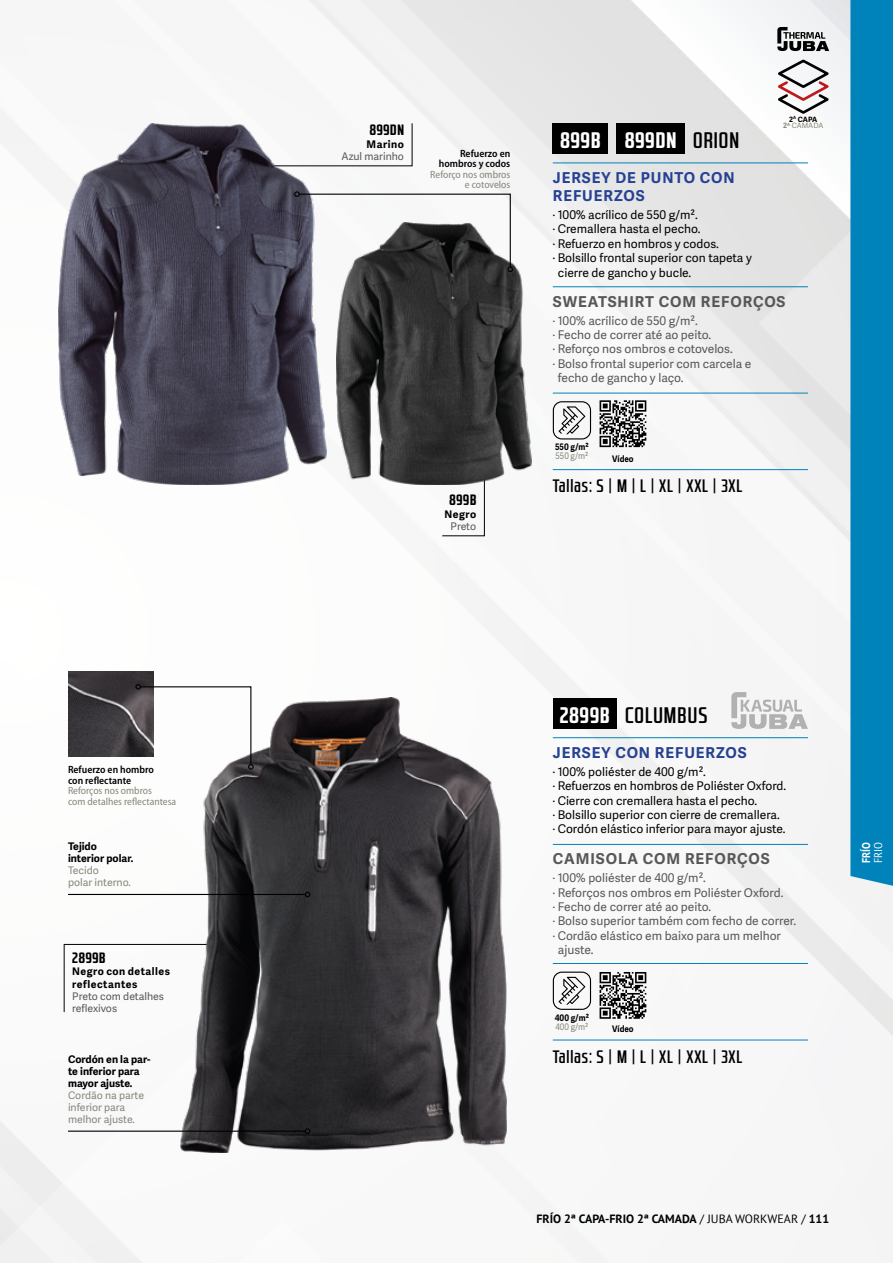
<style>
.page{position:relative;width:893px;height:1263px;background:#fff}
.page>*{position:absolute;margin:0;border:0;box-sizing:border-box;transform-origin:0 0}
.t1{font:700 22.5px "RB No 2.1 b";letter-spacing:.05em;color:#fff}
.t2{font:500 22.5px "RB No 2.1 b";letter-spacing:.05em;color:#000}
.t3{font:500 18px "RB No 2.1 b";letter-spacing:.05em;color:#000}
.t4{font:700 15px/18px "Adelle Sans";letter-spacing:.06em;color:#274193}
.t5{font:700 15px "Adelle Sans";letter-spacing:.06em;color:#575756}
.t6{font:700 15px "RB No 2.1 b";letter-spacing:.05em;color:#000}
.t7{font:12px/14.4px "Adelle Sans";color:#000}
.t8{font:12px "Adelle Sans";color:#575756}
.t9{font:700 12px "PT Sans";color:#000}
.t10{font:700 11.25px "PT Sans";color:#fff;scale:.9 1}
.t11{font:11.25px "PT Sans";color:#fff;scale:.9 1}
.t12{font:700 10.5px/12px "Adelle Sans";color:#000}
.t13{font:semi-condensed 10.5px/10.5px "Myriad Pro";color:#87867a;text-align:right}
.t14{font:10.5px/12px "Adelle Sans";color:#87867a}
.t15{font:600 semi-condensed 10.5px/10.5px "Myriad Pro";color:#000;text-align:right}
.t16{font:10.5px/12px "Adelle Sans";color:#575756}
.t17{font:700 10.5px/12.6px "Adelle Sans";letter-spacing:.05em;color:#000}
.t18{font:700 9px "Adelle Sans";color:#000;scale:.9 1}
.t19{font:9px "Adelle Sans";color:#87867a;scale:.9 1}
.t20{font:7.35px/6.4px "Adelle Sans";color:#87867a;text-align:center}
.s1{font-weight:700;color:#000}
.s2{font-weight:700}
.s3{font-weight:400}
</style>
<div class="page">
<img style="left:0;top:0;width:893px;height:1263px">
<svg style="left:777px;top:27px;width:52px;height:24px"></svg>
<svg style="left:774px;top:57px;width:59px;height:59px"></svg>
<div style="left:850px;top:0;width:43px;height:889px;background:#0083ba"></div>
<hr style="left:553px;top:286px;width:255px;height:1px;background:#0082ba">
<hr style="left:553px;top:393px;width:255px;height:1px;background:#0082ba">
<hr style="left:553px;top:163px;width:255px;height:1px;background:#0082ba">
<hr style="left:553px;top:469px;width:255px;height:1px;background:#0082ba">
<div style="left:553px;top:123px;width:55px;height:31px;background:#000"></div>
<div style="left:617px;top:123px;width:68px;height:31px;background:#000"></div>
<svg style="left:327px;top:123px;width:86px;height:44px"></svg>
<svg style="left:441px;top:485px;width:44px;height:51px"></svg>
<img style="left:58px;top:123px;width:269px;height:362px">
<img style="left:337px;top:223px;width:194px;height:262px">
<div style="left:553px;top:401px;width:38px;height:38px;border:1px solid #000;border-radius:9px"></div>
<svg style="left:559px;top:406px;width:26px;height:28px"></svg>
<svg style="left:600px;top:400px;width:46px;height:47px"></svg>
<svg style="left:294px;top:191px;width:219px;height:81px"></svg>
<hr style="left:553px;top:844px;width:255px;height:1px;background:#0082ba">
<hr style="left:553px;top:963px;width:255px;height:1px;background:#0082ba">
<hr style="left:553px;top:737px;width:255px;height:1px;background:#0082ba">
<hr style="left:553px;top:1040px;width:255px;height:1px;background:#0082ba">
<div style="left:553px;top:698px;width:64px;height:31px;background:#000"></div>
<div style="left:553px;top:971px;width:38px;height:39px;border:1px solid #000;border-radius:9px"></div>
<svg style="left:559px;top:977px;width:26px;height:28px"></svg>
<svg style="left:600px;top:972px;width:46px;height:47px"></svg>
<svg style="left:63px;top:944px;width:117px;height:69px"></svg>
<img style="left:180px;top:697px;width:326px;height:455px">
<img style="left:68px;top:672px;width:85px;height:85px">
<svg style="left:135px;top:684px;width:119px;height:86px"></svg>
<svg style="left:731px;top:692px;width:77px;height:37px"></svg>
<hr style="left:68px;top:1130px;width:237px;height:2px;background:#000">
<svg style="left:305px;top:1128px;width:5px;height:6px"></svg>
<hr style="left:68px;top:894px;width:237px;height:1px;background:#000">
<svg style="left:305px;top:892px;width:5px;height:5px"></svg>
<p class="t15" style="left:68px;top:765px;width:87px;text-align:left">Refuerzo en hombro con reflectante</p>
<p class="t13" style="left:68px;top:786px;width:110px;text-align:left">Reforços nos ombros<br>com detalhes reflectantesa</p>
<p class="t12" style="left:68px;top:840px;width:67px">Tejido interior polar.</p>
<p class="t14" style="left:68px;top:864px;width:64px">Tecido<br>polar interno.</p>
<p class="t6" style="left:72px;top:948px;width:35px">2899B</p>
<p class="t17" style="left:72px;top:965px;width:99px">Negro con detalles reflectantes</p>
<p class="t16" style="left:72px;top:990px;width:93px">Preto com detalhes reflexivos</p>
<p class="t12" style="left:68px;top:1053px;width:84px">Cordón en la par&shy;te inferior para mayor ajuste.</p>
<p class="t14" style="left:68px;top:1088px;width:78px">Cordão na parte inferior para melhor ajuste.</p>
<p class="t6" style="left:370px;top:121px;width:36px">899DN</p>
<p class="t12" style="left:367px;top:138px;width:39px">Marino</p>
<p class="t16" style="left:342px;top:150px;width:64px">Azul marinho</p>
<p class="t15" style="left:439px;top:148px;width:73px">Refuerzo en hombros y codos</p>
<p class="t13" style="left:430px;top:169px;width:81px">Reforço nos ombros e cotovelos</p>
<p class="t6" style="left:450px;top:491px;width:28px">899B</p>
<p class="t12" style="left:445px;top:508px;width:33px">Negro</p>
<p class="t16" style="left:451px;top:520px;width:27px">Preto</p>
<h1 class="t1" style="left:560px;top:127px;width:117px">899B 899DN</h1>
<h1 class="t2" style="left:693px;top:127px;width:48px">ORION</h1>
<p class="t4" style="left:553px;top:169px;width:183px">JERSEY DE PUNTO CON<br>REFUERZOS</p>
<p class="t7" style="left:553px;top:207px;width:146px">· 100% acrílico de 550 g/m².</p>
<p class="t7" style="left:553px;top:222px;width:149px">· Cremallera hasta el pecho.</p>
<p class="t7" style="left:553px;top:236px;width:168px">· Refuerzo en hombros y codos.</p>
<p class="t7" style="left:553px;top:250px;width:201px">· Bolsillo frontal superior con tapeta y</p>
<p class="t7" style="left:558px;top:265px;width:135px">cierre de gancho y bucle.</p>
<p class="t20" style="left:783px;top:116px;width:42px"><span class="s1">2</span><sup>A</sup> <span class="s1">CAPA<br></span><span class="s2">2</span><sup>A</sup> CAMADA</p>
<p class="t5" style="left:553px;top:292px;width:234px">SWEATSHIRT COM REFORÇOS</p>
<p class="t8" style="left:553px;top:312px;width:146px">· 100% acrílico de 550 g/m².</p>
<p class="t8" style="left:553px;top:326px;width:160px">· Fecho de correr até ao peito.</p>
<p class="t8" style="left:553px;top:341px;width:181px">· Reforço nos ombros e cotovelos.</p>
<p class="t8" style="left:553px;top:355px;width:200px">· Bolso frontal superior com carcela e</p>
<p class="t8" style="left:558px;top:369px;width:127px">fecho de gancho y laço.</p>
<p class="t18" style="left:555px;top:442px;width:39px">550 g/m²</p>
<p class="t19" style="left:556px;top:450px;width:38px">550 g/m²</p>
<p class="t18" style="left:612px;top:454px;width:25px">Vídeo</p>
<h2 class="t3" style="left:553px;top:475px;width:191px">Tallas: S | M | L | XL | XXL | 3XL</h2>
<h1 class="t1" style="left:560px;top:701px;width:51px">2899B</h1>
<h1 class="t2" style="left:625px;top:702px;width:84px">COLUMBUS</h1>
<p class="t4" style="left:553px;top:744px;width:195px">JERSEY CON REFUERZOS</p>
<p class="t7" style="left:553px;top:764px;width:235px">· 100% poliéster de 400 g/m².<br>· Refuerzos en hombros de Poliéster Oxford. · Cierre con cremallera hasta el pecho.<br>· Bolsillo superior con cierre de cremallera.<br>· Cordón elástico inferior para mayor ajuste.</p>
<p class="t5" style="left:553px;top:850px;width:218px">CAMISOLA COM REFORÇOS</p>
<p class="t8" style="left:553px;top:869px;width:155px">· 100% poliéster de 400 g/m².</p>
<p class="t8" style="left:553px;top:884px;width:232px">· Reforços nos ombros em Poliéster Oxford.</p>
<p class="t8" style="left:553px;top:898px;width:160px">· Fecho de correr até ao peito.</p>
<p class="t8" style="left:553px;top:913px;width:245px">· Bolso superior também com fecho de correr.</p>
<p class="t8" style="left:553px;top:927px;width:230px">· Cordão elástico em baixo para um melhor</p>
<p class="t8" style="left:558px;top:941px;width:37px">ajuste.</p>
<p class="t18" style="left:555px;top:1012px;width:40px">400 g/m²</p>
<p class="t19" style="left:555px;top:1020px;width:38px">400 g/m²</p>
<p class="t18" style="left:612px;top:1023px;width:25px">Vídeo</p>
<h2 class="t3" style="left:553px;top:1046px;width:191px">Tallas: S | M | L | XL | XXL | 3XL</h2>
<p class="t10" style="left:859px;top:863px;width:25px;rotate:-90deg">FRÍO</p>
<p class="t11" style="left:871px;top:863px;width:25px;rotate:-90deg">FRIO</p>
<p class="t9" style="left:536px;top:1211px;width:294px">FRÍO 2ª CAPA-FRIO 2ª CAMADA <span class="s3">/ JUBA WORKWEAR /</span> 111</p>
</div>
